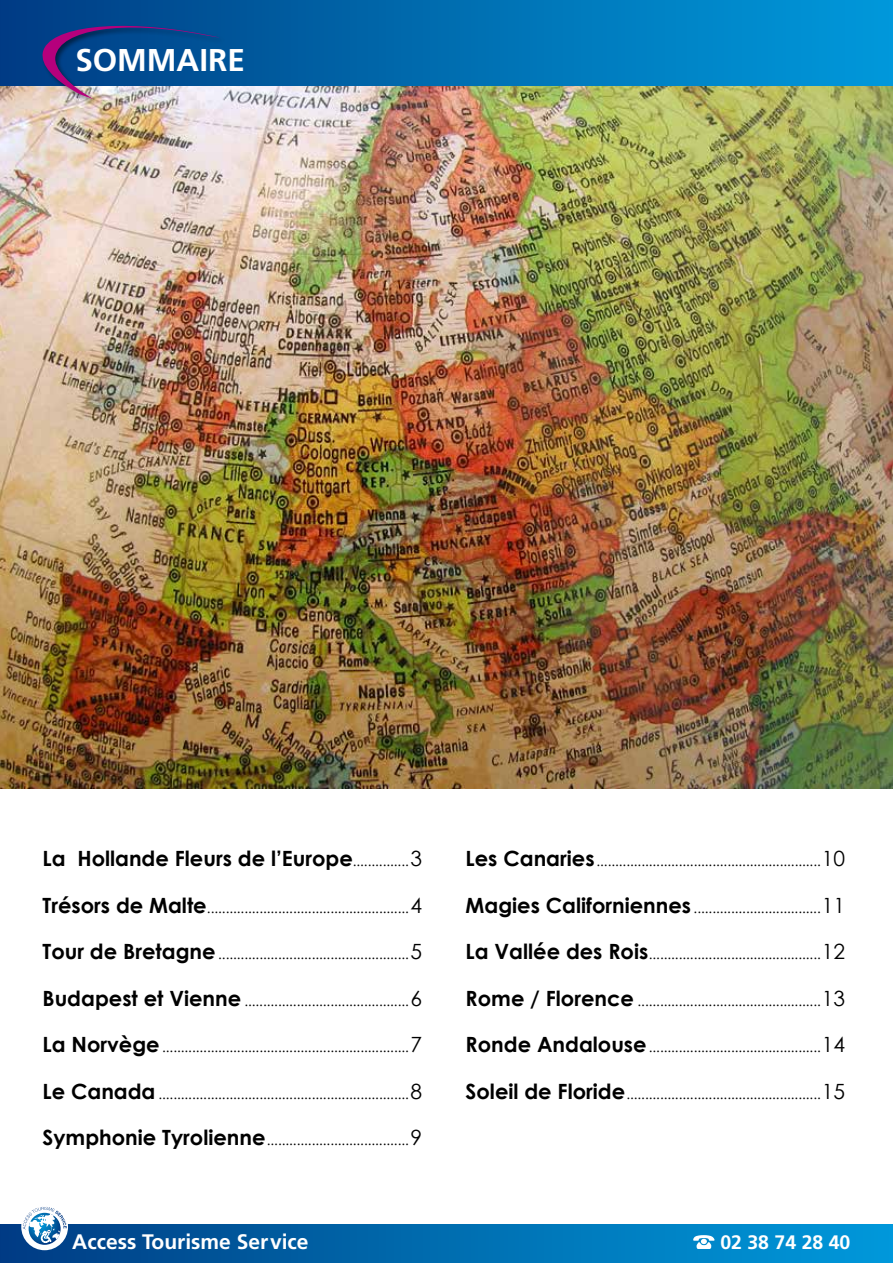
<style>
.page{position:relative;width:893px;height:1263px;background:#fff}
.page>*{position:absolute;margin:0;border:0;box-sizing:border-box;transform-origin:0 0}
.t1{font:700 31.5px "Frutiger LT Std";letter-spacing:-.005em;color:#fff}
.t2{font:700 21px "Century Gothic";color:#000}
.t3{font:700 21px "Frutiger LT Std";color:#fff}
.t4{font:700 19.5px "Frutiger LT Std";color:#fff}
.t5{font:13.5px "Century Gothic";color:#000}
.s1{font-weight:400;font-size:13.5px}
.s2{font-weight:400}
.s3{font-weight:700;font-size:21px}
.s4{font-size:21px}
</style>
<div class="page">
<img style="left:0;top:86px;width:893px;height:702px">
<div style="left:0;top:1225px;width:893px;height:38px;background:linear-gradient(to right,#013d83,#009bdc)"></div>
<svg style="left:693px;top:1235px;width:21px;height:14px"></svg>
<div style="left:21px;top:1203px;width:47px;height:47px;background:#fff;border-radius:50%"></div>
<svg style="left:29px;top:1213px;width:32px;height:32px"></svg>
<svg style="left:23px;top:1207px;width:44px;height:36px"></svg>
<div style="left:0;top:0;width:893px;height:86px;background:linear-gradient(to right,#003d83,#009bdc)"></div>
<div style="left:41px;top:24px;width:185px;height:82px;background:#000;opacity:.5"></div>
<svg style="left:40px;top:18px;width:199px;height:81px"></svg>
<h1 class="t1" style="left:75px;top:41px;width:171px">SOMMAIRE</h1>
<h2 class="t2" style="left:43px;top:845px;width:381px">La Hollande Fleurs de l’Europe<span class="s1">...............</span><span class="s2">3</span></h2>
<p class="t5" style="left:43px;top:900px;width:381px"><span class="s3">Trésors de Malte</span>......................................................<span class="s4">4</span></p>
<p class="t5" style="left:43px;top:946px;width:381px"><span class="s3">Tour de Bretagne</span> ...................................................<span class="s4">5</span></p>
<p class="t5" style="left:43px;top:992px;width:381px"><span class="s3">Budapest et Vienne</span> ............................................<span class="s4">6</span></p>
<p class="t5" style="left:43px;top:1039px;width:381px"><span class="s3">La Norvège</span> ..................................................................<span class="s4">7</span></p>
<p class="t5" style="left:43px;top:1085px;width:381px"><span class="s3">Le Canada</span> ...................................................................<span class="s4">8</span></p>
<p class="t5" style="left:43px;top:1132px;width:381px"><span class="s3">Symphonie Tyrolienne</span>......................................<span class="s4">9</span></p>
<p class="t5" style="left:466px;top:853px;width:381px"><span class="s3">Les Canaries</span>............................................................<span class="s4">10</span></p>
<p class="t5" style="left:466px;top:900px;width:381px"><span class="s3">Magies Californiennes</span> ..................................<span class="s4">11</span></p>
<p class="t5" style="left:466px;top:946px;width:381px"><span class="s3">La Vallée des Rois</span>..............................................<span class="s4">12</span></p>
<p class="t5" style="left:466px;top:992px;width:381px"><span class="s3">Rome / Florence</span> .................................................<span class="s4">13</span></p>
<p class="t5" style="left:466px;top:1039px;width:381px"><span class="s3">Ronde Andalouse</span> ..............................................<span class="s4">14</span></p>
<p class="t5" style="left:466px;top:1085px;width:381px"><span class="s3">Soleil de Floride</span>....................................................<span class="s4">15</span></p>
<h2 class="t3" style="left:72px;top:1229px;width:238px">Access Tourisme Service</h2>
<h3 class="t4" style="left:720px;top:1231px;width:132px">02 38 74 28 40</h3>
</div>
